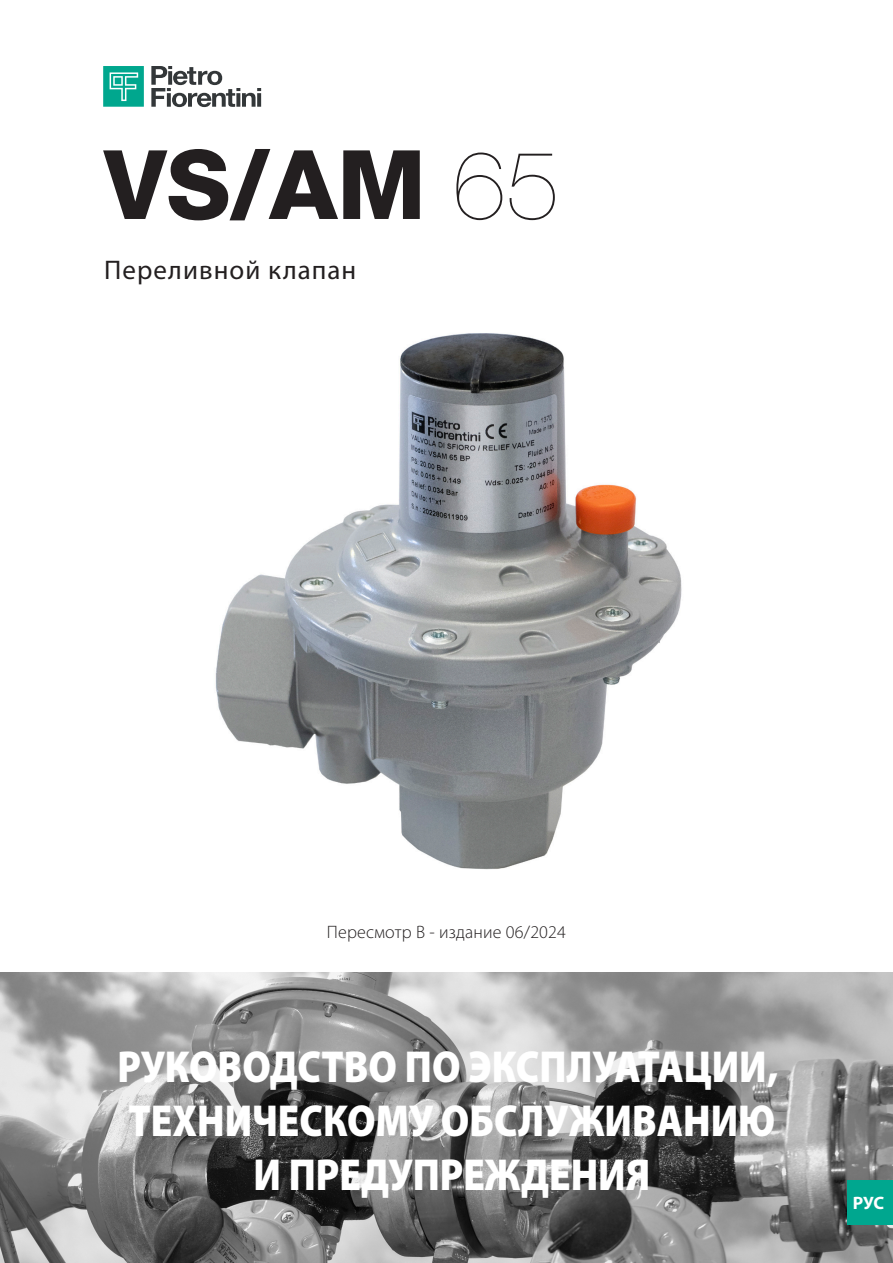
<style>
.page{position:relative;width:893px;height:1263px;background:#fff}
.page>*{position:absolute;margin:0;border:0;box-sizing:border-box;transform-origin:0 0}
.t1{font:800 96px "Helvetica Neue LT Pro";color:#231f20}
.t2{font:900 45px/54px "Myriad Pro";color:#fff;text-align:center;scale:.87 1}
.t3{font:27px "Myriad Pro";letter-spacing:.04em;color:#231f20}
.Revisione_-_Edizione{font:300 18px "Myriad Pro";letter-spacing:.01em;color:#231f20}
.t4{font:700 18px "Myriad Pro";color:#fff}
.s1{font-weight:200}
</style>
<div class="page">
<svg style="left:151px;top:66px;width:110px;height:41px"></svg>
<svg style="left:257px;top:93px;width:4px;height:14px"></svg>
<svg style="left:103px;top:66px;width:41px;height:41px;background:#28b49f"></svg>
<img style="left:0;top:973px;width:893px;height:290px">
<img style="left:215px;top:333px;width:467px;height:537px">
<div style="left:847px;top:1180px;width:46px;height:45px;background:#00a78f"></div>
<p class="t1" style="left:104px;top:128px;width:457px">VS/AM <span class="s1">65</span></p>
<p class="t3" style="left:104px;top:254px;width:254px">Переливной клапан</p>
<p class="Revisione_-_Edizione" style="left:327px;top:921px;width:241px">Пересмотр B - издание 06/2024</p>
<p class="t2" style="left:117px;top:1038px;width:761px">РУКОВОДСТВО ПО ЭКСПЛУАТАЦИИ,<br>ТЕХНИЧЕСКОМУ ОБСЛУЖИВАНИЮ<br>И ПРЕДУПРЕЖДЕНИЯ</p>
<p class="t4" style="left:853px;top:1191px;width:33px">РУС</p>
</div>
